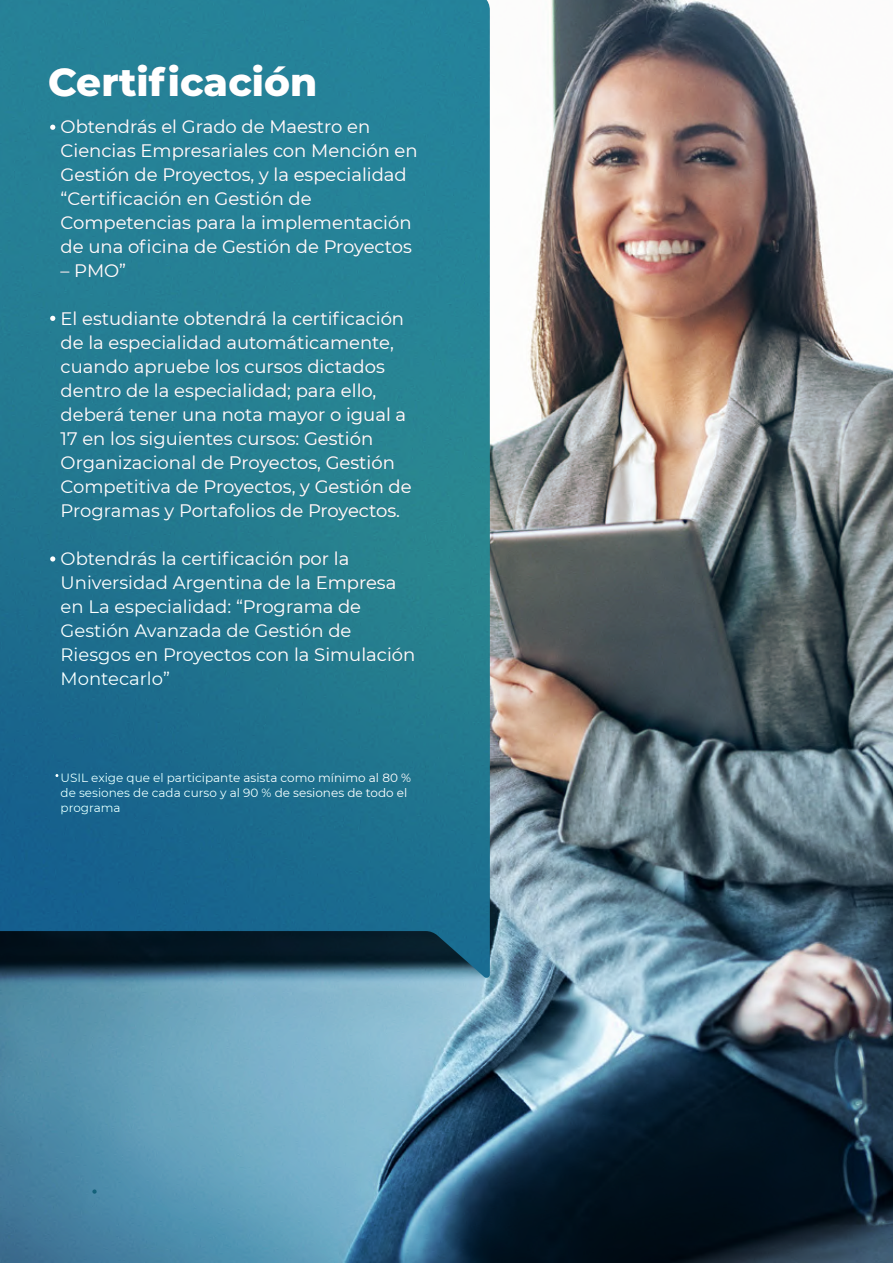
<style>
.page{position:relative;width:893px;height:1263px;background:#fff}
.page>*{position:absolute;margin:0;border:0;box-sizing:border-box;transform-origin:0 0}
.t1{font:800 39px "Montserrat";color:#fff}
.t2{font:18px/24px "Montserrat";color:#fff}
.t3{font:12px/15px "Montserrat";color:#fff}
</style>
<div class="page">
<img style="left:0;top:0;width:893px;height:1263px">
<svg style="left:0;top:0;width:490px;height:979px;background:#21768e"></svg>
<svg style="left:490px;top:1134px;width:4px;height:5px"></svg>
<svg style="left:92px;top:1189px;width:5px;height:5px"></svg>
<svg style="left:50px;top:125px;width:5px;height:5px"></svg>
<svg style="left:50px;top:316px;width:5px;height:5px"></svg>
<svg style="left:50px;top:556px;width:5px;height:5px"></svg>
<h1 class="t1" style="left:48px;top:54px;width:270px">Certificación</h1>
<p class="t2" style="left:61px;top:114px;width:359px">Obtendrás el Grado de Maestro en Ciencias Empresariales con Mención en Gestión de Proyectos, y la especialidad “Certificación en Gestión de Competencias para la implementación de una oficina de Gestión de Proyectos</p>
<p class="t2" style="left:61px;top:258px;width:67px">– PMO”</p>
<p class="t2" style="left:61px;top:306px;width:353px">El estudiante obtendrá la certificación de la especialidad automáticamente, cuando apruebe los cursos dictados dentro de la especialidad; para ello, deberá tener una nota mayor o igual a 17 en los siguientes cursos: Gestión Organizacional de Proyectos, Gestión Competitiva de Proyectos, y Gestión de Programas y Portafolios de Proyectos.</p>
<p class="t2" style="left:61px;top:545px;width:356px">Obtendrás la certificación por la<br>Universidad Argentina de la Empresa en La especialidad: “Programa de<br>Gestión Avanzada de Gestión de<br>Riesgos en Proyectos con la Simulación<br>Montecarlo”</p>
<p class="t3" style="left:61px;top:769px;width:352px">USIL exige que el participante asista como mínimo al 80 % de sesiones de cada curso y al 90 % de sesiones de todo el programa</p>
</div>
